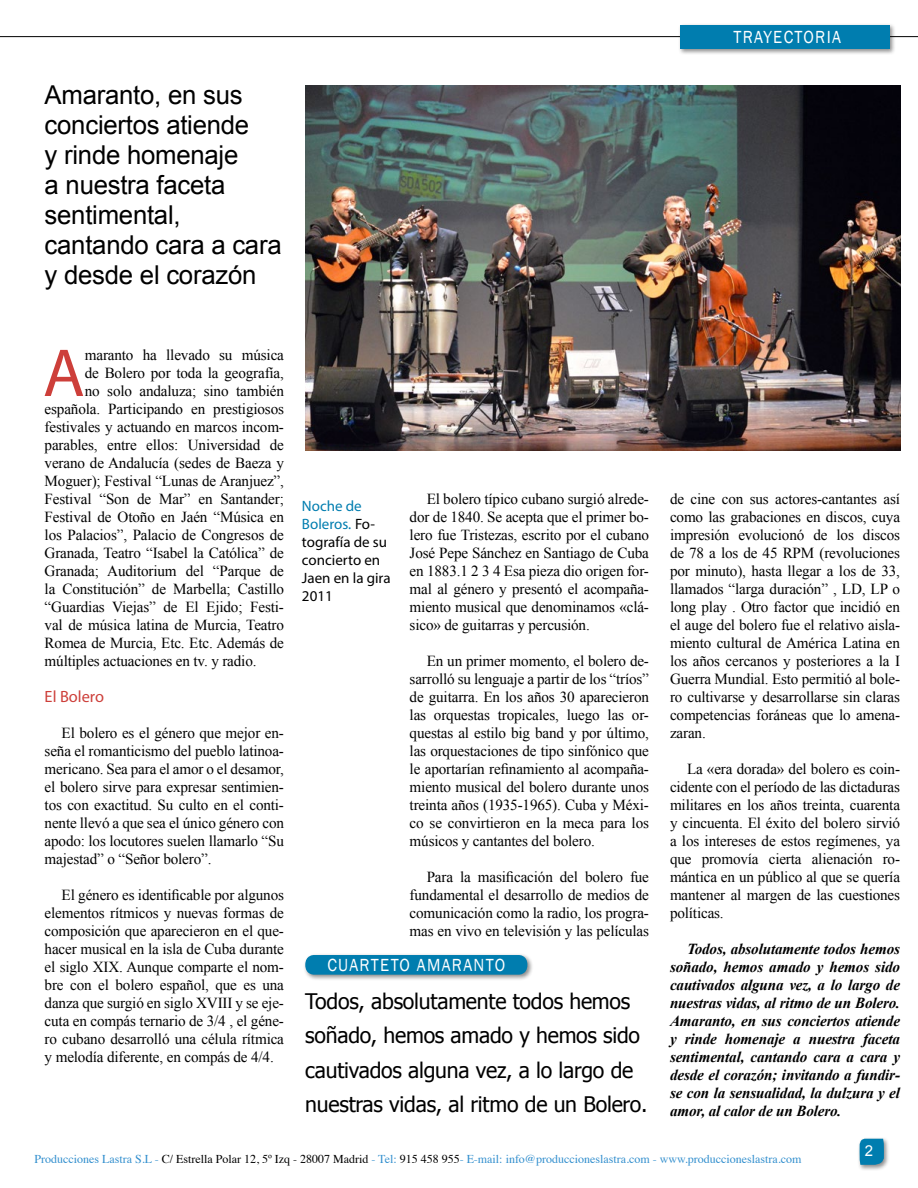
<style>
.page{position:relative;width:918px;height:1188px;background:#fff}
.page>*{position:absolute;margin:0;border:0;box-sizing:border-box;transform-origin:0 0}
.t1{font:68.4px "Myriad Pro";color:#cd3f3a}
.t2{font:25.95px/30px "Arial";letter-spacing:-.01em;color:#000}
.t3{font:21.45px/34.5px "Tahoma";letter-spacing:-.01em;color:#000}
.t4{font:18px "Franklin Gothic";letter-spacing:.08em;color:#fff;scale:.92 1}
.t5{font:16.35px "Myriad Pro";color:#cd3f3a}
.t6{font:15.3px/18px "Times New Roman";letter-spacing:-.01em;color:#000;text-align:justify}
.t7{font:italic 700 15.3px/18px "Times New Roman";letter-spacing:-.01em;color:#000;text-align:justify}
.t8{font:15px/18px "Myriad Pro";color:#000}
.t9{font:15px "Arial";color:#fff}
.t10{font:12px "Times";color:#328fce}
.s1{color:#007daf}
.s2{color:#000}
</style>
<div class="page">
<div style="left:858px;top:1137px;width:32px;height:34px;background:#000;opacity:.45"></div>
<svg style="left:860px;top:1139px;width:24px;height:26px"></svg>
<div style="left:304px;top:953px;width:230px;height:28px;background:#000;opacity:.45"></div>
<div style="left:305px;top:955px;width:222px;height:20px;background:#007daf"></div>
<img style="left:305px;top:86px;width:595px;height:365px">
<hr style="left:0;top:36px;width:918px;height:1px;background:#000">
<div style="left:679px;top:23px;width:217px;height:32px;background:#000;opacity:.45"></div>
<div style="left:680px;top:25px;width:210px;height:24px;background:#007daf"></div>
<h2 class="t2" style="left:45px;top:80px;width:239px">Amaranto, en sus conciertos atiende<br>y rinde homenaje<br>a nuestra faceta sentimental, cantando cara a cara y desde el corazón</h2>
<p class="t4" style="left:733px;top:26px;width:118px">TRAYECTORIA</p>
<h1 class="t1" style="left:43px;top:331px;width:43px">A</h1>
<p class="t6" style="left:85px;top:346px;width:201px">maranto ha llevado su música</p>
<p class="t6" style="left:85px;top:364px;width:201px">de Bolero por toda la geografía,</p>
<p class="t6" style="left:85px;top:382px;width:201px">no solo andaluza; sino también</p>
<p class="t6" style="left:45px;top:400px;width:241px">española. Participando en prestigiosos</p>
<p class="t6" style="left:45px;top:418px;width:241px">festivales y actuando en marcos incom-</p>
<p class="t6" style="left:45px;top:436px;width:241px">parables, entre ellos: Universidad de</p>
<p class="t6" style="left:45px;top:454px;width:241px">verano de Andalucía (sedes de Baeza y</p>
<p class="t6" style="left:45px;top:472px;width:241px">Moguer); Festival “Lunas de Aranjuez”,</p>
<p class="t6" style="left:45px;top:490px;width:241px">Festival “Son de Mar” en Santander;</p>
<p class="t6" style="left:45px;top:508px;width:241px">Festival de Otoño en Jaén “Música en</p>
<p class="t6" style="left:45px;top:526px;width:241px">los Palacios”, Palacio de Congresos de</p>
<p class="t6" style="left:45px;top:544px;width:241px">Granada, Teatro “Isabel la Católica” de</p>
<p class="t6" style="left:45px;top:562px;width:241px">Granada; Auditorium del “Parque de</p>
<p class="t6" style="left:45px;top:580px;width:241px">la Constitución” de Marbella; Castillo</p>
<p class="t6" style="left:45px;top:598px;width:241px">“Guardias Viejas” de El Ejido; Festi-</p>
<p class="t6" style="left:45px;top:616px;width:241px">val de música latina de Murcia, Teatro</p>
<p class="t6" style="left:45px;top:634px;width:241px">Romea de Murcia, Etc. Etc. Además de</p>
<p class="t6" style="left:45px;top:652px;width:213px">múltiples actuaciones en tv. y radio.</p>
<p class="t5" style="left:45px;top:686px;width:61px">El Bolero</p>
<p class="t6" style="left:45px;top:724px;width:241px;text-indent:17px">El bolero es el género que mejor en&shy;seña el romanticismo del pueblo latinoa&shy;mericano. Sea para el amor o el desamor, el bolero sirve para expresar sentimien&shy;tos con exactitud. Su culto en el conti&shy;nente llevó a que sea el único género con apodo: los locutores suelen llamarlo “Su majestad” o “Señor bolero”.</p>
<p class="t6" style="left:45px;top:886px;width:241px;text-indent:17px">El género es identificable por algunos elementos rítmicos y nuevas formas de composición que aparecieron en el que&shy;hacer musical en la isla de Cuba durante el siglo XIX. Aunque comparte el nom&shy;bre con el bolero español, que es una danza que surgió en siglo XVIII y se eje&shy;cuta en compás ternario de 3/4 , el géne&shy;ro cubano desarrolló una célula rítmica y melodía diferente, en compás de 4/4.</p>
<p class="t8" style="left:302px;top:497px;width:90px"><span class="s1">Noche de<br>Boleros.</span> Fo&shy;tografía de su concierto en<br>Jaen en la gira<br>2011</p>
<p class="t6" style="left:410px;top:490px;width:241px;text-indent:17px">El bolero típico cubano surgió alrede&shy;dor de 1840. Se acepta que el primer bo&shy;lero fue Tristezas, escrito por el cubano José Pepe Sánchez en Santiago de Cuba en 1883.1 2 3 4 Esa pieza dio origen for&shy;mal al género y presentó el acompaña&shy;miento musical que denominamos «clá&shy;sico» de guitarras y percusión.</p>
<p class="t6" style="left:410px;top:652px;width:241px;text-indent:17px">En un primer momento, el bolero de&shy;sarrolló su lenguaje a partir de los “tríos” de guitarra. En los años 30 aparecieron las orquestas tropicales, luego las or&shy;questas al estilo big band y por último, las orquestaciones de tipo sinfónico que le aportarían refinamiento al acompaña&shy;miento musical del bolero durante unos treinta años (1935-1965). Cuba y Méxi&shy;co se convirtieron en la meca para los músicos y cantantes del bolero.</p>
<p class="t6" style="left:410px;top:868px;width:241px;text-indent:17px">Para la masificación del bolero fue fundamental el desarrollo de medios de comunicación como la radio, los progra&shy;mas en vivo en televisión y las películas</p>
<p class="t4" style="left:327px;top:954px;width:195px">CUARTETO AMARANTO</p>
<h3 class="t3" style="left:305px;top:983px;width:344px">Todos, absolutamente todos hemos soñado, hemos amado y hemos sido cautivados alguna vez, a lo largo de nuestras vidas, al ritmo de un Bolero.</h3>
<p class="t6" style="left:670px;top:490px;width:232px">de cine con sus actores-cantantes así como las grabaciones en discos, cuya impresión evolucionó de los discos de 78 a los de 45 RPM (revoluciones por minuto), hasta llegar a los de 33, llamados “larga duración” , LD, LP o long play . Otro factor que incidió en el auge del bolero fue el relativo aisla&shy;miento cultural de América Latina en los años cercanos y posteriores a la I Guerra Mundial. Esto permitió al bole&shy;ro cultivarse y desarrollarse sin claras competencias foráneas que lo amena&shy;zaran.</p>
<p class="t6" style="left:670px;top:760px;width:232px;text-indent:17px">La «era dorada» del bolero es coin&shy;cidente con el período de las dictaduras militares en los años treinta, cuarenta y cincuenta. El éxito del bolero sirvió a los intereses de estos regímenes, ya que promovía cierta alienación ro&shy;mántica en un público al que se quería mantener al margen de las cuestiones políticas.</p>
<p class="t7" style="left:670px;top:939px;width:232px;text-indent:17px">Todos, absolutamente todos hemos soñado, hemos amado y hemos sido cautivados alguna vez, a lo largo de nuestras vidas, al ritmo de un Bolero.<br>Amaranto, en sus conciertos atiende y rinde homenaje a nuestra faceta sentimental, cantando cara a cara y desde el corazón; invitando a fundir&shy;se con la sensualidad, la dulzura y el amor, al calor de un Bolero.</p>
<p class="t10" style="left:35px;top:1147px;width:768px">Producciones Lastra S.L - <span class="s2">C/ Estrella Polar 12, 5º Izq - 28007 Madrid</span> - Tel: <span class="s2">915 458 955</span>- E-mail: info@produccioneslastra.com - www.produccioneslastra.com</p>
<p class="t9" style="left:865px;top:1140px;width:10px">2</p>
</div>
